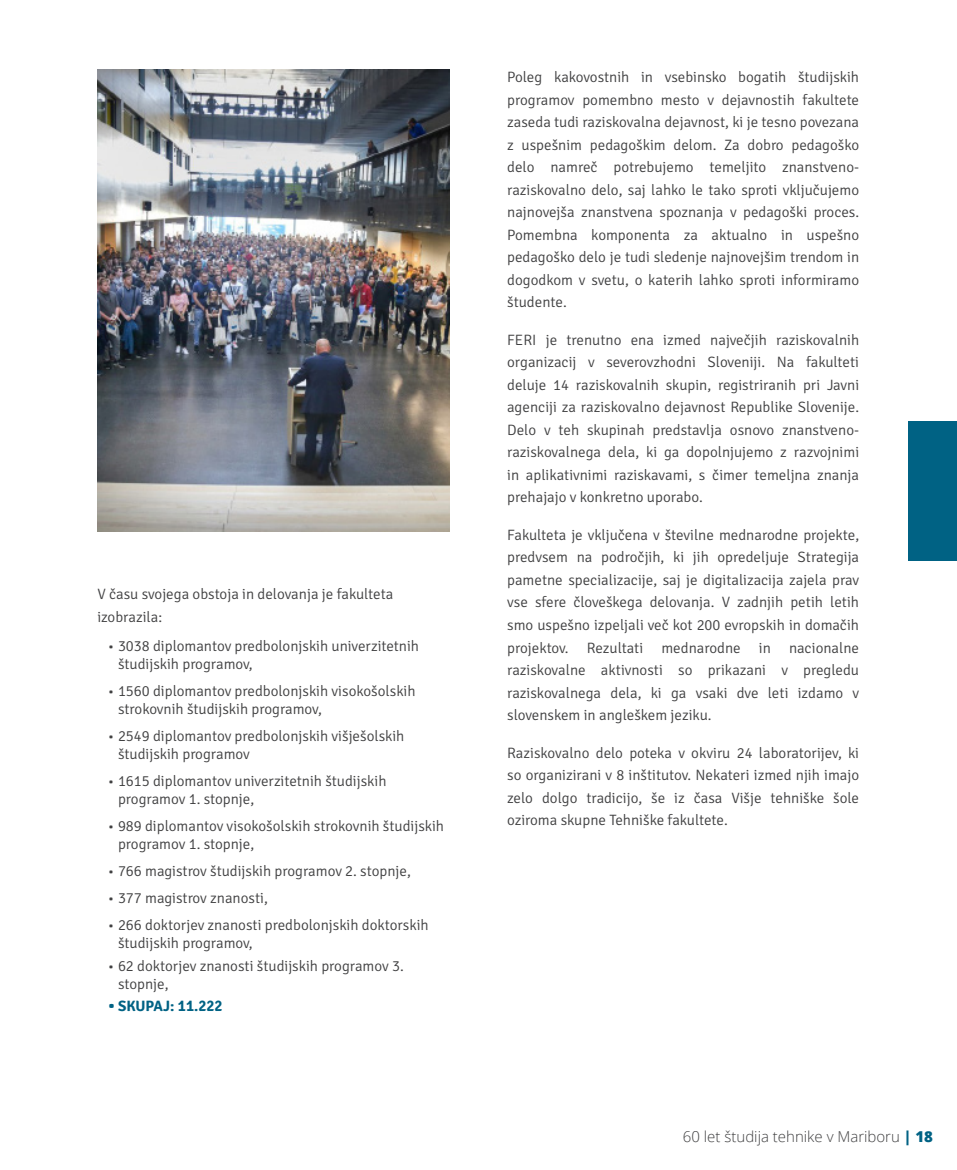
<style>
.page{position:relative;width:957px;height:1170px;background:#fff}
.page>*{position:absolute;margin:0;border:0;box-sizing:border-box;transform-origin:0 0}
.t1{font:300 15px/18px "Signika";color:#404041}
.t2{font:300 15px "Open Sans";color:#404041}
.t3{font:700 15px "Signika";color:#006284}
.s1{font-weight:800;color:#006284}
</style>
<div class="page">
<img style="left:98px;top:69px;width:352px;height:462px">
<div style="left:908px;top:421px;width:49px;height:140px;background:#006284"></div>
<p class="t1" style="left:97px;top:585px;width:297px">V času svojega obstoja in delovanja je fakulteta</p>
<p class="t1" style="left:97px;top:607px;width:66px">izobrazila:</p>
<p class="t1" style="left:118px;top:637px;width:303px;text-indent:-10px">• 3038 diplomantov predbolonjskih univerzitetnih študijskih programov,</p>
<p class="t1" style="left:118px;top:682px;width:299px;text-indent:-10px">• 1560 diplomantov predbolonjskih visokošolskih strokovnih študijskih programov,</p>
<p class="t1" style="left:108px;top:727px;width:298px">• 2549 diplomantov predbolonjskih višješolskih</p>
<p class="t1" style="left:118px;top:745px;width:133px">študijskih programov</p>
<p class="t1" style="left:108px;top:772px;width:280px">• 1615 diplomantov univerzitetnih študijskih</p>
<p class="t1" style="left:118px;top:790px;width:138px">programov 1. stopnje,</p>
<p class="t1" style="left:118px;top:817px;width:327px;text-indent:-10px">• 989 diplomantov visokošolskih strokovnih študijskih programov 1. stopnje,</p>
<p class="t1" style="left:108px;top:862px;width:304px">• 766 magistrov študijskih programov 2. stopnje,</p>
<p class="t1" style="left:108px;top:889px;width:161px">• 377 magistrov znanosti,</p>
<p class="t1" style="left:118px;top:916px;width:312px;text-indent:-10px">• 266 doktorjev znanosti predbolonjskih doktorskih študijskih programov,</p>
<p class="t1" style="left:108px;top:957px;width:297px">• 62 doktorjev znanosti študijskih programov 3.</p>
<p class="t1" style="left:118px;top:975px;width:52px">stopnje,</p>
<p class="t3" style="left:108px;top:995px;width:116px">• SKUPAJ: 11.222</p>
<p class="t1" style="left:507px;top:68px;width:353px">Poleg kakovostnih in vsebinsko bogatih študijskih</p>
<p class="t1" style="left:507px;top:91px;width:353px">programov pomembno mesto v dejavnostih fakultete</p>
<p class="t1" style="left:507px;top:113px;width:353px">zaseda tudi raziskovalna dejavnost, ki je tesno povezana</p>
<p class="t1" style="left:507px;top:136px;width:353px">z uspešnim pedagoškim delom. Za dobro pedagoško</p>
<p class="t1" style="left:507px;top:158px;width:353px">delo namreč potrebujemo temeljito znanstveno-</p>
<p class="t1" style="left:507px;top:181px;width:353px">raziskovalno delo, saj lahko le tako sproti vključujemo</p>
<p class="t1" style="left:507px;top:203px;width:353px">najnovejša znanstvena spoznanja v pedagoški proces.</p>
<p class="t1" style="left:507px;top:226px;width:353px">Pomembna komponenta za aktualno in uspešno</p>
<p class="t1" style="left:507px;top:248px;width:353px">pedagoško delo je tudi sledenje najnovejšim trendom in</p>
<p class="t1" style="left:507px;top:271px;width:353px">dogodkom v svetu, o katerih lahko sproti informiramo</p>
<p class="t1" style="left:507px;top:293px;width:61px">študente.</p>
<p class="t1" style="left:507px;top:331px;width:353px">FERI je trenutno ena izmed največjih raziskovalnih</p>
<p class="t1" style="left:507px;top:353px;width:353px">organizacij v severovzhodni Sloveniji. Na fakulteti</p>
<p class="t1" style="left:507px;top:376px;width:353px">deluje 14 raziskovalnih skupin, registriranih pri Javni</p>
<p class="t1" style="left:507px;top:398px;width:353px">agenciji za raziskovalno dejavnost Republike Slovenije.</p>
<p class="t1" style="left:507px;top:421px;width:353px">Delo v teh skupinah predstavlja osnovo znanstveno-</p>
<p class="t1" style="left:507px;top:443px;width:353px">raziskovalnega dela, ki ga dopolnjujemo z razvojnimi</p>
<p class="t1" style="left:507px;top:466px;width:353px">in aplikativnimi raziskavami, s čimer temeljna znanja</p>
<p class="t1" style="left:507px;top:488px;width:197px">prehajajo v konkretno uporabo.</p>
<p class="t1" style="left:507px;top:526px;width:353px">Fakulteta je vključena v številne mednarodne projekte,</p>
<p class="t1" style="left:507px;top:548px;width:353px">predvsem na področjih, ki jih opredeljuje Strategija</p>
<p class="t1" style="left:507px;top:571px;width:353px">pametne specializacije, saj je digitalizacija zajela prav</p>
<p class="t1" style="left:507px;top:593px;width:353px">vse sfere človeškega delovanja. V zadnjih petih letih</p>
<p class="t1" style="left:507px;top:616px;width:353px">smo uspešno izpeljali več kot 200 evropskih in domačih</p>
<p class="t1" style="left:507px;top:638px;width:353px">projektov. Rezultati mednarodne in nacionalne</p>
<p class="t1" style="left:507px;top:661px;width:353px">raziskovalne aktivnosti so prikazani v pregledu</p>
<p class="t1" style="left:507px;top:683px;width:353px">raziskovalnega dela, ki ga vsaki dve leti izdamo v</p>
<p class="t1" style="left:507px;top:706px;width:206px">slovenskem in angleškem jeziku.</p>
<p class="t1" style="left:507px;top:743px;width:353px">Raziskovalno delo poteka v okviru 24 laboratorijev, ki</p>
<p class="t1" style="left:507px;top:766px;width:353px">so organizirani v 8 inštitutov. Nekateri izmed njih imajo</p>
<p class="t1" style="left:507px;top:788px;width:353px">zelo dolgo tradicijo, še iz časa Višje tehniške šole</p>
<p class="t1" style="left:507px;top:811px;width:222px">oziroma skupne Tehniške fakultete.</p>
<p class="t2" style="left:683px;top:1126px;width:252px">60 let študija tehnike v Mariboru <span class="s1">| 18</span></p>
</div>
